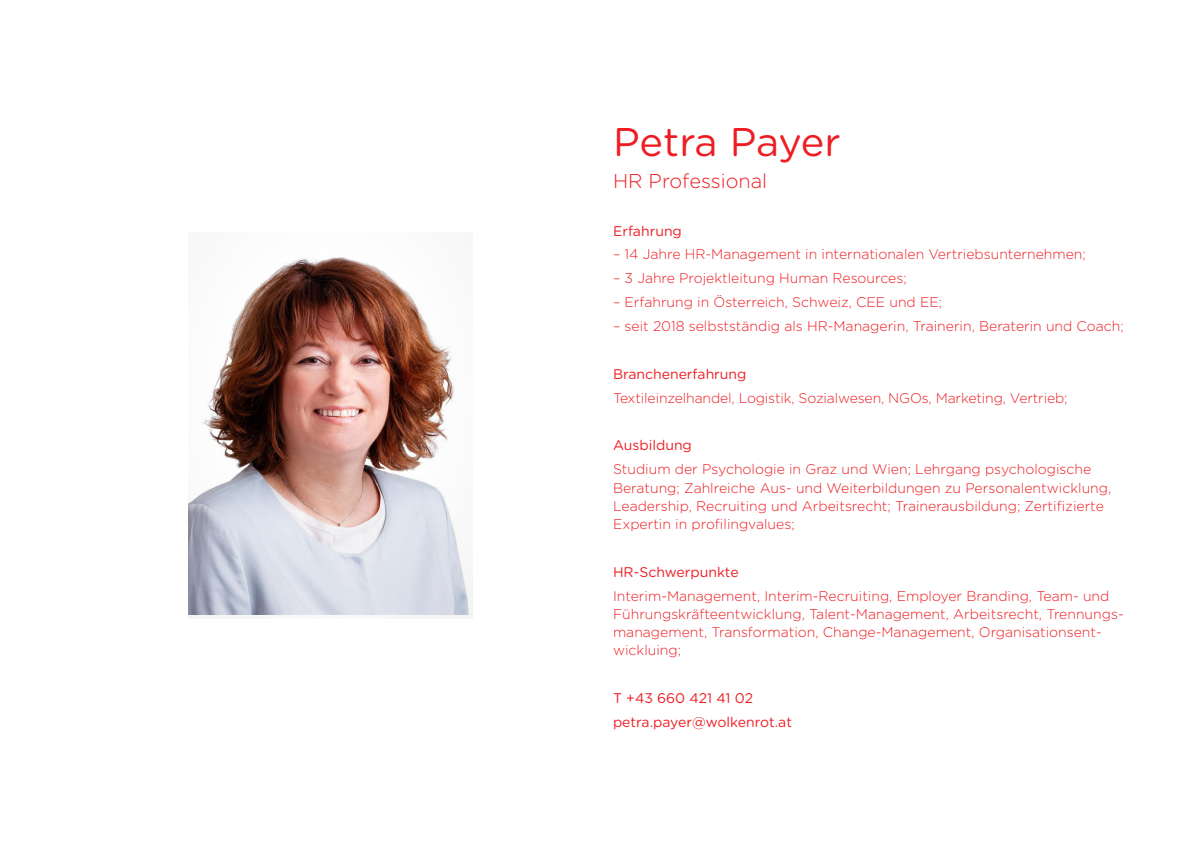
<style>
.page{position:relative;width:1202px;height:851px;background:#fff}
.page>*{position:absolute;margin:0;border:0;box-sizing:border-box;transform-origin:0 0}
.t1{font:40px "Gotham Rounded";letter-spacing:-.005em;color:#ee1d23}
.t2{font:300 20px "Gotham Rounded";color:#ee1d23}
.t3{font:300 14px/18.2px "Gotham Rounded";color:#ee1d23}
.t4{font:14px "Gotham Rounded";color:#ee1d23}
</style>
<div class="page">
<img style="left:189px;top:257px;width:283px;height:357px">
<p class="t1" style="left:613px;top:114px;width:229px">Petra Payer</p>
<p class="t2" style="left:613px;top:167px;width:156px">HR Professional</p>
<p class="t4" style="left:613px;top:221px;width:70px">Erfahrung</p>
<p class="t3" style="left:613px;top:245px;width:474px">– 14 Jahre HR-Management in internationalen Vertriebsunternehmen;</p>
<p class="t3" style="left:613px;top:268px;width:295px">– 3 Jahre Projektleitung Human Resources;</p>
<p class="t3" style="left:613px;top:292px;width:331px">– Erfahrung in Österreich, Schweiz, CEE und EE;</p>
<p class="t3" style="left:613px;top:316px;width:512px">– seit 2018 selbstständig als HR-Managerin, Trainerin, Beraterin und Coach;</p>
<p class="t4" style="left:613px;top:364px;width:135px">Branchenerfahrung</p>
<p class="t3" style="left:613px;top:388px;width:456px">Textileinzelhandel, Logistik, Sozialwesen, NGOs, Marketing, Vertrieb;</p>
<p class="t4" style="left:613px;top:436px;width:80px">Ausbildung</p>
<p class="t3" style="left:613px;top:459px;width:500px">Studium der Psychologie in Graz und Wien; Lehrgang psychologische Beratung; Zahlreiche Aus- und Weiterbildungen zu Personalentwicklung, Leadership, Recruiting und Arbeitsrecht; Trainerausbildung; Zertifizierte Expertin in profilingvalues;</p>
<p class="t4" style="left:613px;top:562px;width:127px">HR-Schwerpunkte</p>
<p class="t3" style="left:613px;top:586px;width:512px">Interim-Management, Interim-Recruiting, Employer Branding, Team- und Führungskräfteentwicklung, Talent-Management, Arbeitsrecht, Trennungs&shy;management, Transformation, Change-Management, Organisationsent&shy;wickluing;</p>
<p class="t4" style="left:613px;top:688px;width:142px">T +43 660 421 41 02</p>
<p class="t4" style="left:613px;top:712px;width:180px">petra.payer@wolkenrot.at</p>
</div>
